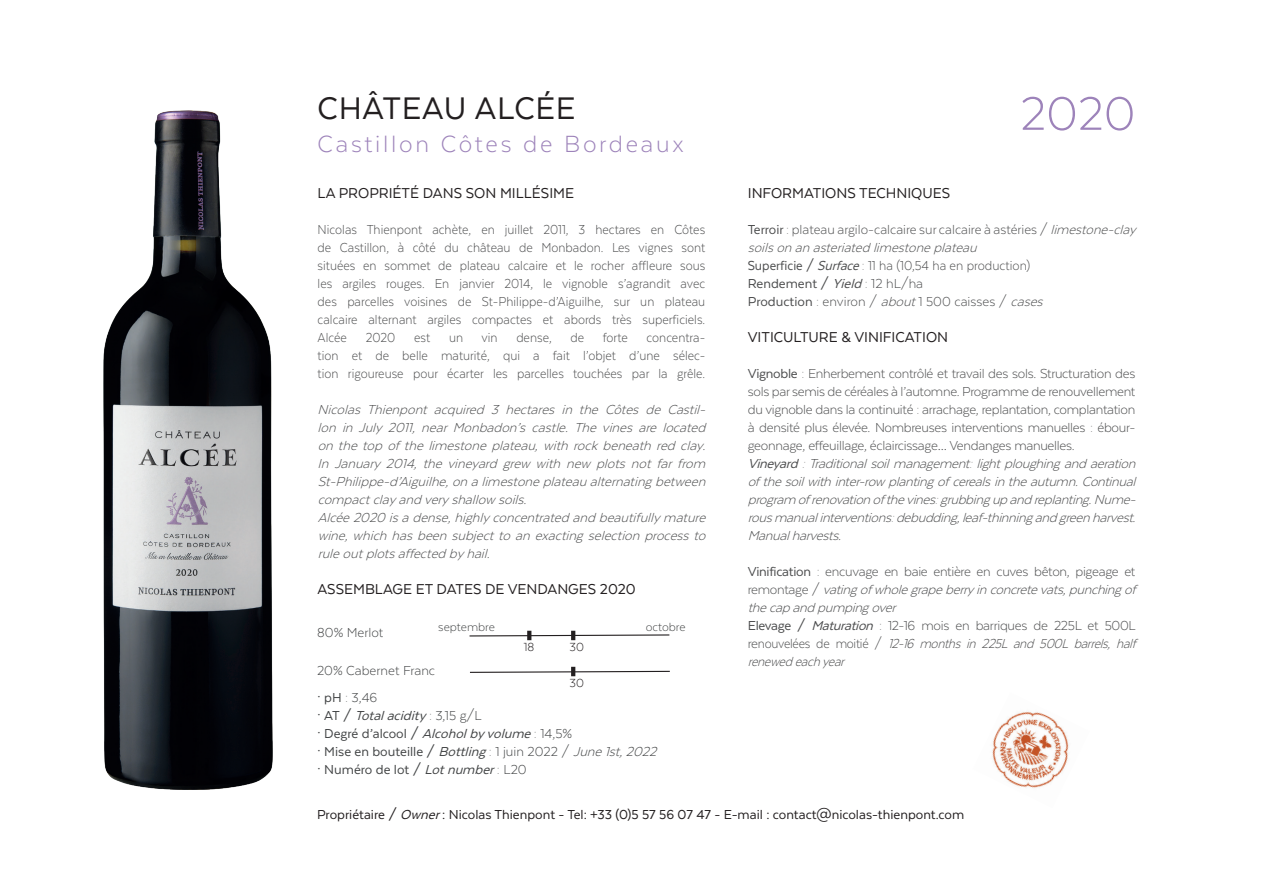
<style>
.page{position:relative;width:1263px;height:893px;background:#fff}
.page>*{position:absolute;margin:0;border:0;box-sizing:border-box;transform-origin:0 0}
.t1{font:300 54px "Texta";color:#9d83ba}
.t2{font:36px "Texta";letter-spacing:.02em;color:#231f20}
.t3{font:300 27px "Texta";letter-spacing:.1em;color:#9d83ba}
.t4{font:16.5px "Texta";color:#231f20}
.t5{font:italic 300 15px/18px "Texta";color:#4b4c4d}
.t6{font:300 15px/18px "Texta";letter-spacing:-.02em;color:#4b4c4d}
.t7{font:300 15px/18px "Texta";letter-spacing:-.02em;color:#4b4c4d;text-align:justify;scale:.93 1}
.t8{font:300 15px/18px "Texta";color:#4b4c4d}
.t9{font:15px/18px "Texta";color:#424445}
.t10{font:15px "Texta";color:#231f20}
.t11{font:300 15px "Texta";color:#424445}
.t12{font:300 13.5px "Texta";color:#424445}
.t13{font:300 13.5px "Texta";color:#231f20}
.s1{font-weight:400}
.s2{font-style:italic}
.s3{font-weight:400;font-style:italic}
.s4{font-weight:400;font-style:normal}
.s5{font-style:normal}
.s6{font-weight:300}
.s7{font-weight:300;font-style:italic}
</style>
<div class="page">
<img style="left:992px;top:711px;width:77px;height:77px">
<img style="left:104px;top:111px;width:168px;height:679px">
<svg style="left:470px;top:667px;width:200px;height:9px"></svg>
<svg style="left:469px;top:631px;width:201px;height:9px"></svg>
<h2 class="t2" style="left:318px;top:89px;width:259px">CHÂTEAU ALCÉE</h2>
<h1 class="t1" style="left:1020px;top:86px;width:117px">2020</h1>
<h3 class="t3" style="left:318px;top:130px;width:367px">Castillon Côtes de Bordeaux</h3>
<p class="t4" style="left:318px;top:185px;width:258px">LA PROPRIÉTÉ DANS SON MILLÉSIME</p>
<p class="t7" style="left:318px;top:220px;width:418px">Nicolas Thienpont achète, en juillet 2011, 3 hectares en Côtes de Castillon, à côté du château de Monbadon. Les vignes sont situées en sommet de plateau calcaire et le rocher affleure sous les argiles rouges. En janvier 2014, le vignoble s’agrandit avec des parcelles voisines de St-Philippe-d’Aiguilhe, sur un plateau calcaire alternant argiles compactes et abords très superficiels.<br>Alcée 2020 est un vin dense, de forte concentra&shy;tion et de belle maturité, qui a fait l’objet d’une sélec&shy;tion rigoureuse pour écarter les parcelles touchées par la grêle.</p>
<p class="t5" style="left:318px;top:400px;width:393px">Nicolas Thienpont acquired 3 hectares in the Côtes de Castil&shy;lon in July 2011, near Monbadon’s castle. The vines are located on the top ofthe limestone plateau, with rock beneath red clay.<br>In January 2014, the vineyard grew with new plots not far from St-Philippe-d’Aiguilhe,on alimestoneplateau alternatingbetween compactclayand veryshallow soils.<br>Alcée2020 isadense,highlyconcentrated and beautifullymature wine,which has been subjectto an exacting selection processto ruleoutplotsaffected byhail.</p>
<p class="t4" style="left:318px;top:581px;width:320px">ASSEMBLAGE ET DATES DE VENDANGES 2020</p>
<p class="t4" style="left:748px;top:185px;width:204px">INFORMATIONS TECHNIQUES</p>
<p class="t8" style="left:748px;top:220px;width:393px"><span class="s1">Terroir</span> : plateau argilo-calcaire sur calcaire à astéries / <span class="s2">limestone-clay soilson an asteriated limestoneplateau<br></span><span class="s1">Superficie /</span> <span class="s3">Surface</span>: 11 ha (10,54 ha en production)<br><span class="s1">Rendement /</span> <span class="s3">Yield</span>: 12 hL/ha<br><span class="s1">Production</span> : environ / <span class="s2">about</span>1 500 caisses / <span class="s2">cases</span></p>
<p class="t4" style="left:748px;top:329px;width:202px">VITICULTURE &amp; VINIFICATION</p>
<p class="t6" style="left:748px;top:364px;width:393px"><span class="s1">Vignoble</span> : Enherbement contrôlé et travail des sols. Structuration des sols par semis de céréales à l’automne. Programme de renouvellement du vignoble dans la continuité : arrachage, replantation, complantation à densité plus élevée. Nombreuses interventions manuelles : ébour&shy;geonnage, effeuillage, éclaircissage… Vendanges manuelles.<br><span class="s3">Vineyard</span> <span class="s2">:Traditionalsoilmanagement:lightploughingandaeration ofthesoilwithinter-row plantingofcerealsintheautumn.Continual program ofrenovationofthevines:grubbingupandreplanting.Nume&shy;rousmanualinterventions:debudding,leaf-thinningandgreenharvest.<br>Manualharvests.</span></p>
<p class="t5" style="left:748px;top:562px;width:393px"><span class="s4">Vinification</span> <span class="s5">: encuvage en baie entière en cuves bêton, pigeage et r e m o n t a g e /</span> vatingofwholegrapeberryinconcretevats,punchingof thecapandpumpingover<br><span class="s4">Elevage /</span> <span class="s1">Maturation</span> <span class="s5">: 12-16 mois en barriques de 225L et 500L r e n o u v e l é e s d e m o i t i é /</span> 12-16 months in 225L and 500L barrels, half renewedeachyear</p>
<p class="t12" style="left:438px;top:620px;width:58px">septembre</p>
<p class="t12" style="left:646px;top:620px;width:41px">octobre</p>
<p class="t11" style="left:317px;top:625px;width:68px">80% Merlot</p>
<p class="t11" style="left:317px;top:662px;width:120px">20% Cabernet Franc</p>
<p class="t13" style="left:524px;top:640px;width:12px">18</p>
<p class="t13" style="left:569px;top:640px;width:16px">30</p>
<p class="t13" style="left:569px;top:676px;width:16px">30</p>
<p class="t9" style="left:318px;top:688px;width:344px">· pH <span class="s6">: 3,46<br></span>· AT / <span class="s2">Totalacidity</span><span class="s6">: 3 , 1 5 g / L<br></span>· Degré d’alcool / <span class="s2">Alcoholbyvolume</span><span class="s6">: 14,5%<br></span>· Mise en bouteille / <span class="s2">Bottling</span><span class="s6">: 1 juin 2022 /</span> <span class="s7">June1st,2022 </span>· Numéro de lot / <span class="s2">Lotnumber</span><span class="s6">: L20</span></p>
<p class="t10" style="left:317px;top:807px;width:649px">Propriétaire / <span class="s2">Owner</span>: Nicolas Thienpont - Tel: +33 (0)5 57 56 07 47 - E-mail : contact@nicolas-thienpont.com</p>
</div>
